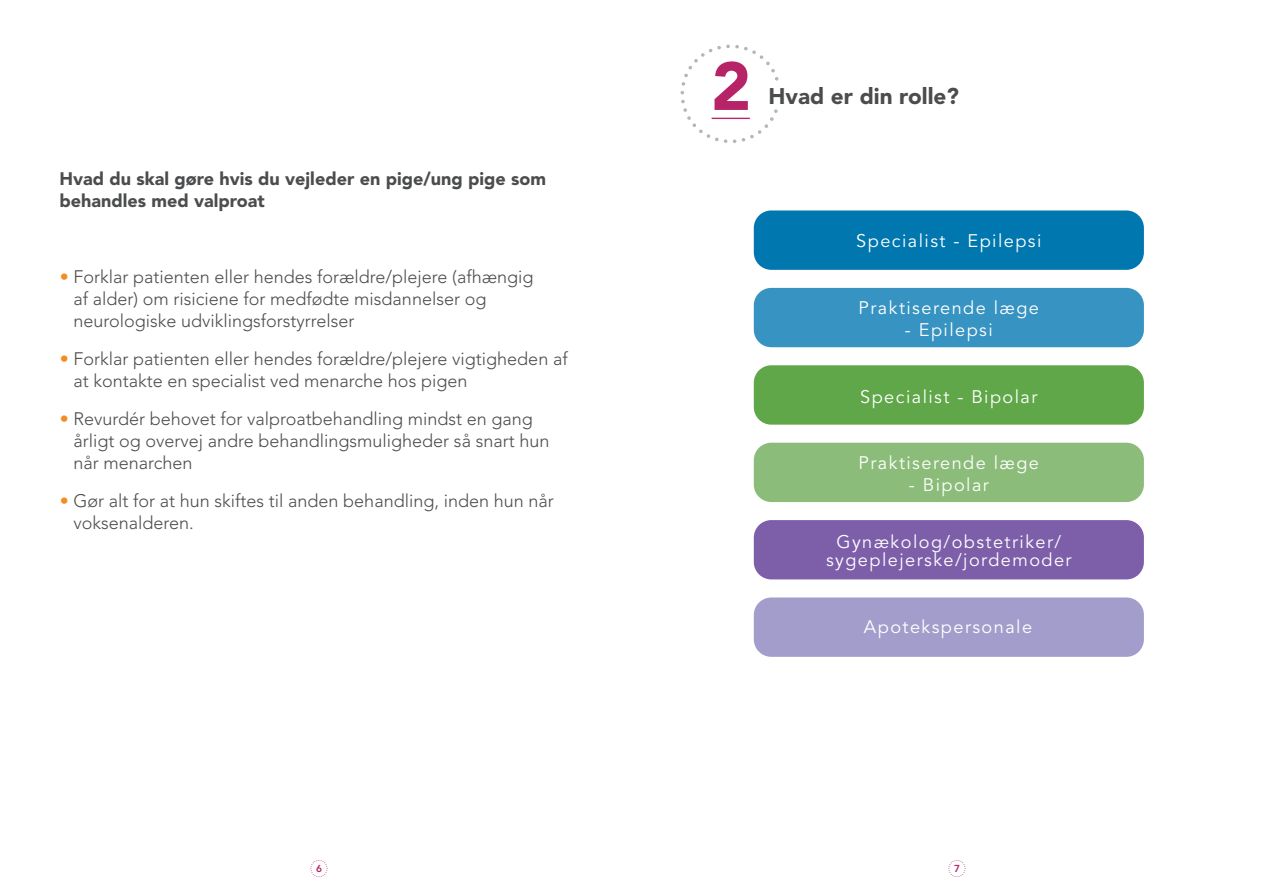
<style>
.page{position:relative;width:1276px;height:893px;background:#fff}
.page>*{position:absolute;margin:0;border:0;box-sizing:border-box;transform-origin:0 0}
.t1{font:900 67.35px "Avenir LT Std";color:#b62467}
.t2{font:900 22.5px "Avenir LT Std";color:#4b4c4d}
.t3{font:18.15px "Avenir LT Std";letter-spacing:.08em;color:#fff}
.t4{font:300 18px/21.6px "Avenir LT Std";color:#4b4c4d}
.t5{font:900 18px/21.6px "Avenir LT Std";color:#4b4c4d}
.t6{font:800 10.05px "Avenir LT Std";color:#b62467}
.s1{color:#f68b1f}
</style>
<div class="page">
<svg style="left:948px;top:860px;width:17px;height:17px"></svg>
<svg style="left:310px;top:860px;width:17px;height:17px"></svg>
<svg style="left:680px;top:45px;width:99px;height:98px"></svg>
<hr style="left:711px;top:118px;width:39px;height:1px;background:#b62467">
<div style="left:768px;top:84px;width:447px;height:23px;background:#fff"></div>
<div style="left:754px;top:210px;width:390px;height:60px;background:#0077ae;border-radius:17px"></div>
<div style="left:754px;top:288px;width:390px;height:59px;background:#3693c2;border-radius:17px"></div>
<div style="left:754px;top:365px;width:390px;height:60px;background:#5fa749;border-radius:17px"></div>
<div style="left:754px;top:443px;width:390px;height:59px;background:#8bbc79;border-radius:17px"></div>
<div style="left:754px;top:520px;width:390px;height:59px;background:#7d5fa9;border-radius:17px"></div>
<div style="left:754px;top:597px;width:390px;height:60px;background:#a39dcc;border-radius:17px"></div>
<p class="t5" style="left:60px;top:168px;width:488px">Hvad du skal gøre hvis du vejleder en pige/ung pige som behandles med valproat</p>
<p class="t4" style="left:73px;top:266px;width:461px;text-indent:-14px"><span class="s1">•</span> Forklar patienten eller hendes forældre/plejere (afhængig af alder) om risiciene for medfødte misdannelser og neurologiske udviklingsforstyrrelser</p>
<p class="t4" style="left:73px;top:348px;width:496px;text-indent:-14px"><span class="s1">•</span> Forklar patienten eller hendes forældre/plejere vigtigheden af at kontakte en specialist ved menarche hos pigen</p>
<p class="t4" style="left:73px;top:408px;width:477px;text-indent:-14px"><span class="s1">•</span> Revurdér behovet for valproatbehandling mindst en gang årligt og overvej andre behandlingsmuligheder så snart hun når menarchen</p>
<p class="t4" style="left:73px;top:490px;width:482px;text-indent:-14px"><span class="s1">•</span> Gør alt for at hun skiftes til anden behandling, inden hun når voksenalderen.</p>
<p class="t1" style="left:711px;top:46px;width:41px">2</p>
<p class="t2" style="left:768px;top:82px;width:192px">Hvad er din rolle?</p>
<p class="t3" style="left:856px;top:230px;width:187px">Specialist - Epilepsi</p>
<p class="t3" style="left:858px;top:297px;width:182px">Praktiserende læge</p>
<p class="t3" style="left:905px;top:319px;width:89px">- Epilepsi</p>
<p class="t3" style="left:860px;top:386px;width:179px">Specialist - Bipolar</p>
<p class="t3" style="left:858px;top:452px;width:182px">Praktiserende læge</p>
<p class="t3" style="left:909px;top:474px;width:82px">- Bipolar</p>
<p class="t3" style="left:836px;top:531px;width:226px">Gynækolog/obstetriker/</p>
<p class="t3" style="left:826px;top:549px;width:247px">sygeplejerske/jordemoder</p>
<p class="t3" style="left:864px;top:617px;width:170px">Apotekspersonale</p>
<p class="t6" style="left:316px;top:863px;width:7px">6</p>
<p class="t6" style="left:954px;top:863px;width:7px">7</p>
</div>
